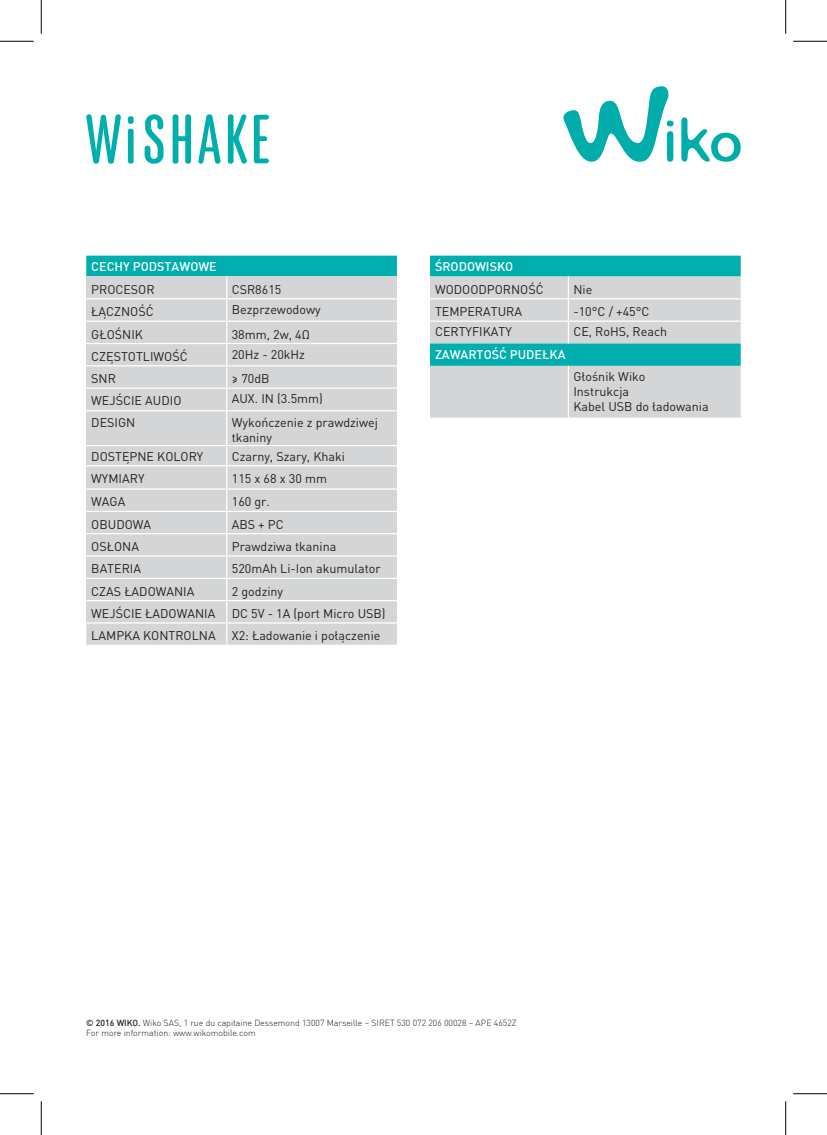
<style>
.page{position:relative;width:827px;height:1135px;background:#fff}
.page>*{position:absolute;margin:0;border:0;box-sizing:border-box;transform-origin:0 0}
.t1{font:12.5px/15px "DIN Pro";color:#231f20}
.t2{font:500 12.5px "DIN Pro";color:#fff}
.t3{font:500 12.5px "DIN";color:#fff}
.t4{font:12.5px "DIN";color:#231f20}
.t5{font:300 8.75px/10.5px "DIN";color:#231f20}
.s1{font-weight:500}
</style>
<div class="page">
<svg style="left:681px;top:117px;width:59px;height:45px"></svg>
<svg style="left:563px;top:86px;width:110px;height:76px"></svg>
<div style="left:227px;top:410px;width:170px;height:36px;background:#d4d5d7"></div>
<div style="left:86px;top:412px;width:141px;height:34px;background:#d4d5d7"></div>
<div style="left:227px;top:388px;width:170px;height:24px;background:#d4d5d7"></div>
<div style="left:86px;top:388px;width:141px;height:24px;background:#d4d5d7"></div>
<svg style="left:86px;top:256px;width:311px;height:131px;background:#b5d0d2"></svg>
<hr style="left:86px;top:387px;width:141px;height:2px;background:#fff">
<hr style="left:227px;top:387px;width:170px;height:2px;background:#fff">
<hr style="left:226px;top:389px;width:1px;height:35px;background:#fff">
<hr style="left:86px;top:410px;width:141px;height:1px;background:#fff">
<hr style="left:227px;top:410px;width:170px;height:1px;background:#fff">
<svg style="left:86px;top:424px;width:311px;height:221px;background:#d6d7d9"></svg>
<div style="left:430px;top:366px;width:310px;height:51px;background:#d4d5d7"></div>
<svg style="left:430px;top:256px;width:310px;height:110px;background:#83c7c7"></svg>
<hr style="left:568px;top:366px;width:1px;height:51px;background:#fff">
<svg style="left:86px;top:114px;width:35px;height:50px"></svg>
<svg style="left:128px;top:116px;width:6px;height:48px"></svg>
<svg style="left:145px;top:114px;width:18px;height:50px"></svg>
<svg style="left:173px;top:114px;width:18px;height:50px"></svg>
<svg style="left:198px;top:114px;width:23px;height:50px"></svg>
<svg style="left:228px;top:114px;width:19px;height:50px"></svg>
<svg style="left:254px;top:115px;width:15px;height:48px"></svg>
<hr style="left:0;top:41px;width:34px;height:1px;background:#000">
<hr style="left:793px;top:41px;width:34px;height:1px;background:#000">
<hr style="left:0;top:1093px;width:34px;height:1px;background:#000">
<hr style="left:793px;top:1093px;width:34px;height:1px;background:#000">
<hr style="left:41px;top:0;width:1px;height:34px;background:#000">
<hr style="left:41px;top:1101px;width:1px;height:34px;background:#000">
<hr style="left:785px;top:0;width:1px;height:34px;background:#000">
<hr style="left:785px;top:1101px;width:1px;height:34px;background:#000">
<p class="t3" style="left:91px;top:258px;width:127px">CECHY PODSTAWOWE</p>
<p class="t4" style="left:91px;top:282px;width:65px">PROCESOR</p>
<p class="t1" style="left:232px;top:281px;width:51px">CSR8615</p>
<p class="t1" style="left:91px;top:303px;width:64px">ŁĄCZNOŚĆ</p>
<p class="t1" style="left:232px;top:301px;width:90px">Bezprzewodowy</p>
<p class="t1" style="left:91px;top:325px;width:53px">GŁOŚNIK</p>
<p class="t1" style="left:232px;top:325px;width:80px">38mm, 2w, 4Ω</p>
<p class="t1" style="left:91px;top:348px;width:98px">CZĘSTOTLIWOŚĆ</p>
<p class="t1" style="left:232px;top:345px;width:75px">20Hz - 20kHz</p>
<p class="t1" style="left:91px;top:370px;width:26px">SNR</p>
<p class="t1" style="left:232px;top:370px;width:39px">≥ 70dB</p>
<p class="t1" style="left:91px;top:392px;width:92px">WEJŚCIE AUDIO</p>
<p class="t1" style="left:232px;top:390px;width:93px">AUX. IN (3.5mm)</p>
<p class="t1" style="left:91px;top:414px;width:46px">DESIGN</p>
<p class="t1" style="left:232px;top:414px;width:148px">Wykończenie z prawdziwej tkaniny</p>
<p class="t1" style="left:91px;top:447px;width:114px">DOSTĘPNE KOLORY</p>
<p class="t1" style="left:232px;top:447px;width:115px">Czarny, Szary, Khaki</p>
<p class="t1" style="left:91px;top:470px;width:55px">WYMIARY</p>
<p class="t1" style="left:232px;top:470px;width:97px">115 x 68 x 30 mm</p>
<p class="t1" style="left:91px;top:493px;width:36px">WAGA</p>
<p class="t1" style="left:232px;top:493px;width:40px">160 gr.</p>
<p class="t1" style="left:91px;top:515px;width:61px">OBUDOWA</p>
<p class="t1" style="left:232px;top:515px;width:53px">ABS + PC</p>
<p class="t1" style="left:91px;top:538px;width:49px">OSŁONA</p>
<p class="t1" style="left:232px;top:538px;width:106px">Prawdziwa tkanina</p>
<p class="t1" style="left:91px;top:560px;width:51px">BATERIA</p>
<p class="t1" style="left:232px;top:560px;width:150px">520mAh Li-Ion akumulator</p>
<p class="t1" style="left:91px;top:582px;width:105px">CZAS ŁADOWANIA</p>
<p class="t1" style="left:232px;top:582px;width:53px">2 godziny</p>
<p class="t1" style="left:91px;top:605px;width:125px">WEJŚCIE ŁADOWANIA</p>
<p class="t1" style="left:232px;top:605px;width:155px">DC 5V - 1A (port Micro USB)</p>
<p class="t1" style="left:91px;top:627px;width:126px">LAMPKA KONTROLNA</p>
<p class="t1" style="left:232px;top:627px;width:150px">X2: Ładowanie i połączenie</p>
<p class="t2" style="left:435px;top:256px;width:80px">ŚRODOWISKO</p>
<p class="t1" style="left:435px;top:281px;width:110px">WODOODPORNOŚĆ</p>
<p class="t1" style="left:573px;top:281px;width:20px">Nie</p>
<p class="t1" style="left:435px;top:303px;width:88px">TEMPERATURA</p>
<p class="t1" style="left:573px;top:303px;width:78px">-10°C / +45°C</p>
<p class="t1" style="left:435px;top:323px;width:78px">CERTYFIKATY</p>
<p class="t1" style="left:573px;top:323px;width:95px">CE, RoHS, Reach</p>
<p class="t2" style="left:435px;top:344px;width:132px">ZAWARTOŚĆ PUDEŁKA</p>
<p class="t1" style="left:573px;top:367px;width:137px">Głośnik Wiko<br>Instrukcja<br>Kabel USB do ładowania</p>
<p class="t5" style="left:86px;top:1017px;width:432px"><span class="s1">© 2016 WIKO.</span> Wiko SAS, 1 rue du capitaine Dessemond 13007 Marseille – SIRET 530 072 206 00028 – APE 4652Z<br>For more information: www.wikomobile.com</p>
</div>
